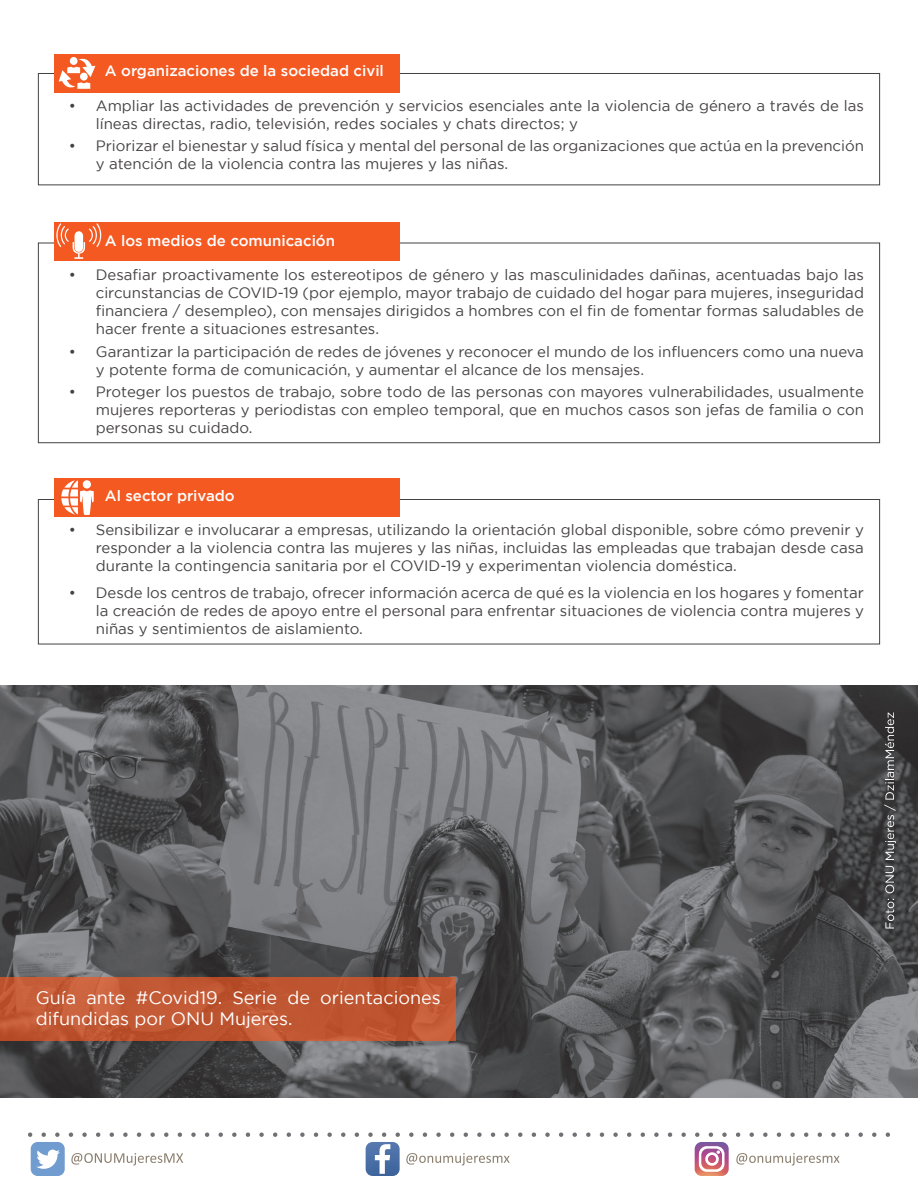
<style>
.page{position:relative;width:918px;height:1188px;background:#fff}
.page>*{position:absolute;margin:0;border:0;box-sizing:border-box;transform-origin:0 0}
.t1{font:18px/21.6px "Gotham";color:#fff}
.t2{font:15px/18px "Gotham";color:#454242;text-align:justify}
.t3{font:500 15px "Gotham";color:#fff}
</style>
<div class="page">
<div style="left:38px;top:73px;width:842px;height:112px;border:1px solid #454242"></div>
<div style="left:38px;top:243px;width:842px;height:200px;border:1px solid #454242"></div>
<div style="left:38px;top:499px;width:842px;height:145px;border:1px solid #454242"></div>
<img style="left:0;top:686px;width:918px;height:412px">
<svg style="left:30px;top:1132px;width:847px;height:44px"></svg>
<svg style="left:885px;top:899px;width:9px;height:30px"></svg>
<svg style="left:885px;top:866px;width:9px;height:27px"></svg>
<svg style="left:884px;top:713px;width:12px;height:147px;background:#5f5f60"></svg>
<div style="left:54px;top:54px;width:346px;height:38px;background:#f45922"></div>
<div style="left:54px;top:222px;width:346px;height:38px;background:#f45922"></div>
<div style="left:54px;top:478px;width:346px;height:39px;background:#f45922"></div>
<svg style="left:0;top:977px;width:455px;height:64px;background:#c05733"></svg>
<svg style="left:56px;top:223px;width:45px;height:36px"></svg>
<svg style="left:59px;top:57px;width:37px;height:32px"></svg>
<svg style="left:61px;top:480px;width:33px;height:35px"></svg>
<p class="t3" style="left:105px;top:62px;width:281px">A organizaciones de la sociedad civil</p>
<p class="t2" style="left:96px;top:96px;width:770px;text-indent:-27px">• Ampliar las actividades de prevención y servicios esenciales ante la violencia de género a través de las líneas directas, radio, televisión, redes sociales y chats directos; y</p>
<p class="t2" style="left:96px;top:137px;width:770px;text-indent:-27px">• Priorizar el bienestar y salud física y mental del personal de las organizaciones que actúa en la prevención y atención de la violencia contra las mujeres y las niñas.</p>
<p class="t3" style="left:105px;top:232px;width:232px">A los medios de comunicación</p>
<p class="t2" style="left:96px;top:266px;width:770px;text-indent:-27px">• Desafiar proactivamente los estereotipos de género y las masculinidades dañinas, acentuadas bajo las circunstancias de COVID-19 (por ejemplo, mayor trabajo de cuidado del hogar para mujeres, inseguridad financiera / desempleo), con mensajes dirigidos a hombres con el fin de fomentar formas saludables de hacer frente a situaciones estresantes.</p>
<p class="t2" style="left:96px;top:342px;width:770px;text-indent:-27px">• Garantizar la participación de redes de jóvenes y reconocer el mundo de los influencers como una nueva y potente forma de comunicación, y aumentar el alcance de los mensajes.</p>
<p class="t2" style="left:96px;top:383px;width:770px;text-indent:-27px">• Proteger los puestos de trabajo, sobre todo de las personas con mayores vulnerabilidades, usualmente mujeres reporteras y periodistas con empleo temporal, que en muchos casos son jefas de familia o con personas su cuidado.</p>
<p class="t3" style="left:105px;top:487px;width:132px">Al sector privado</p>
<p class="t2" style="left:96px;top:521px;width:770px;text-indent:-27px">• Sensibilizar e involucarar a empresas, utilizando la orientación global disponible, sobre cómo prevenir y responder a la violencia contra las mujeres y las niñas, incluidas las empleadas que trabajan desde casa durante la contingencia sanitaria por el COVID-19 y experimentan violencia doméstica.</p>
<p class="t2" style="left:96px;top:584px;width:770px;text-indent:-27px">• Desde los centros de trabajo, ofrecer información acerca de qué es la violencia en los hogares y fomentar la creación de redes de apoyo entre el personal para enfrentar situaciones de violencia contra mujeres y niñas y sentimientos de aislamiento.</p>
<p class="t1" style="left:36px;top:986px;width:406px">Guía ante #Covid19. Serie de orientaciones difundidas por ONU Mujeres.</p>
</div>
